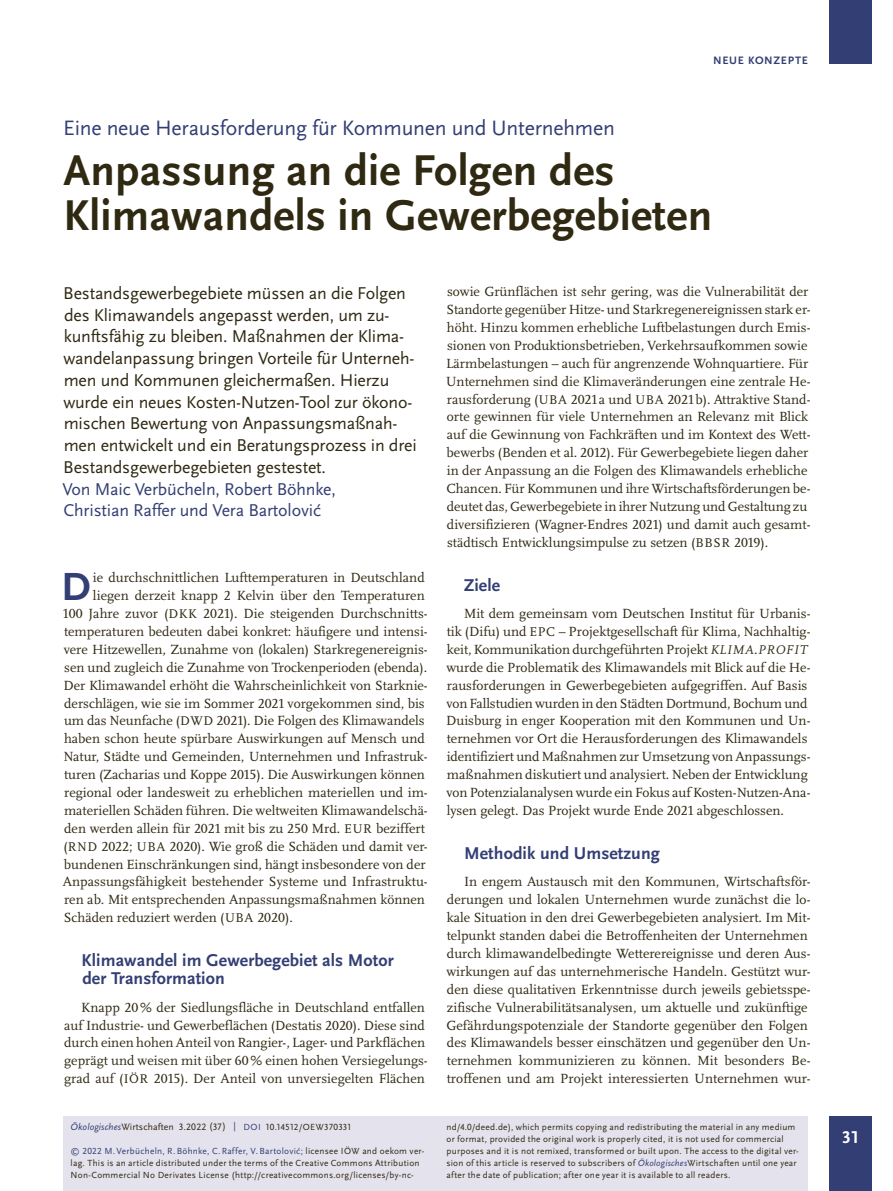
<style>
.page{position:relative;width:893px;height:1191px;background:#fff}
.page>*{position:absolute;margin:0;border:0;box-sizing:border-box;transform-origin:0 0}
._01_2b_Ue1-2sp{font:700 45px/45px "Scala Sans Pro";letter-spacing:.005em;color:#2f2912}
._10_0b_GTO_initial_1{font:700 40.95px "Scala Sans Pro";color:#333f74}
._01_2a_Ue1-2sp_Dachz{font:21.75px "Scala Sans Pro";letter-spacing:-.01em;color:#333f74}
._01_9a_Lead{font:17.85px/21.8px "Scala Sans Pro";letter-spacing:-.01em;color:#2f2912}
._02a_Ue2{font:700 17.85px/17.9px "Scala Sans Pro";letter-spacing:.005em;color:#333f74}
._01_9c_Lead_Autor{font:17.85px/21.8px "Scala Sans Pro";letter-spacing:-.01em;color:#333f74}
.t1{font:700 17.85px "Scala Sans Pro";color:#fff}
._10_1_GT--eng{font:13.8px/17.9px "Scala Pro";color:#2f2912}
._10_0b_GTO_initial_1-2{font:13.8px "Scala Pro";color:#2f2912}
._10_1_GT{font:13.8px/17.9px "Scala Pro";color:#2f2912}
.t2{font:700 11.25px "Scala Sans Pro";letter-spacing:.06em;color:#333f74}
.t3{font:10.5px "Scala Sans Pro";color:#2f2912}
._99b_PDF-Copyright{font:9.75px "Scala Sans Pro";letter-spacing:.01em;color:#2f2912}
._99b_PDF-Copyright-2{font:9.3px/12px "Scala Sans Pro";letter-spacing:.025em;color:#2f2912}
.s1{font-size:13.2px}
.s2{font-style:italic;color:#333f74}
.s3{color:#333f74}
.s4{font-size:9.3px;color:#333f74}
.s5{font-size:9.3px}
.s6{font-style:italic;font-size:13.2px}
</style>
<div class="page">
<div style="left:829px;top:0;width:43px;height:64px;background:#333f74"></div>
<div style="left:829px;top:1116px;width:43px;height:75px;background:#333f74"></div>
<div style="left:64px;top:1116px;width:744px;height:75px;background:#e4e2ed"></div>
<p class="t2" style="left:713px;top:53px;width:95px">Neue Konzepte</p>
<p class="_01_2a_Ue1-2sp_Dachz" style="left:63px;top:115px;width:553px">Eine neue Herausforderung für Kommunen und Unternehmen</p>
<p class="_01_2b_Ue1-2sp" style="left:64px;top:147px;width:650px">Anpassung an die Folgen des<br>Klimawandels in Gewerbegebieten</p>
<p class="_01_9a_Lead" style="left:63px;top:282px;width:355px">Bestandsgewerbegebiete müssen an die Folgen des Klimawandels angepasst werden, um zu&shy;kunftsfähig zu bleiben. Maßnahmen der Klima&shy;wandelanpassung bringen Vorteile für Unterneh&shy;men und Kommunen gleichermaßen. Hierzu wurde ein neues Kosten-Nutzen-Tool zur ökono&shy;mischen Bewertung von Anpassungsmaßnah&shy;men entwickelt und ein Beratungsprozess in drei Bestandsgewerbegebieten gestestet.</p>
<p class="_01_9c_Lead_Autor" style="left:62px;top:478px;width:275px">Von Maic Verbücheln, Robert Böhnke,<br>Christian Raffer und Vera Bartolović</p>
<p class="_10_0b_GTO_initial_1" style="left:61px;top:562px;width:31px">D</p>
<p class="_10_0b_GTO_initial_1-2" style="left:93px;top:569px;width:333px">ie durchschnittlichen Lufttemperaturen in Deutschland</p>
<p class="_10_0b_GTO_initial_1-2" style="left:93px;top:587px;width:333px">liegen derzeit knapp 2 Kelvin über den Temperaturen</p>
<p class="_10_0b_GTO_initial_1-2" style="left:63px;top:605px;width:366px">100 Jahre zuvor (<span class="s1">DKK</span> 2021). Die steigenden Durchschnitts-</p>
<p class="_10_0b_GTO_initial_1-2" style="left:64px;top:623px;width:365px">temperaturen bedeuten dabei konkret: häufigere und intensi-</p>
<p class="_10_0b_GTO_initial_1-2" style="left:64px;top:641px;width:366px">vere Hitzewellen, Zunahme von (lokalen) Starkregenereignis-</p>
<p class="_10_0b_GTO_initial_1-2" style="left:64px;top:659px;width:365px">sen und zugleich die Zunahme von Trockenperioden (ebenda).</p>
<p class="_10_0b_GTO_initial_1-2" style="left:63px;top:677px;width:366px">Der Klimawandel erhöht die Wahrscheinlichkeit von Starknie-</p>
<p class="_10_0b_GTO_initial_1-2" style="left:64px;top:695px;width:362px">derschlägen, wie sie im Sommer 2021 vorgekommen sind, bis</p>
<p class="_10_0b_GTO_initial_1-2" style="left:64px;top:712px;width:362px">um das Neunfache (<span class="s1">DWD</span> 2021). Die Folgen des Klimawandels</p>
<p class="_10_0b_GTO_initial_1-2" style="left:64px;top:730px;width:362px">haben schon heute spürbare Auswirkungen auf Mensch und</p>
<p class="_10_0b_GTO_initial_1-2" style="left:63px;top:748px;width:366px">Natur, Städte und Gemeinden, Unternehmen und Infrastruk-</p>
<p class="_10_0b_GTO_initial_1-2" style="left:64px;top:766px;width:362px">turen (Zacharias und Koppe 2015). Die Auswirkungen können</p>
<p class="_10_0b_GTO_initial_1-2" style="left:64px;top:784px;width:365px">regional oder landesweit zu erheblichen materiellen und im-</p>
<p class="_10_0b_GTO_initial_1-2" style="left:64px;top:802px;width:365px">materiellen Schäden führen. Die weltweiten Klimawandelschä-</p>
<p class="_10_0b_GTO_initial_1-2" style="left:64px;top:820px;width:362px">den werden allein für 2021 mit bis zu 250 Mrd. <span class="s1">EUR</span> beziffert</p>
<p class="_10_0b_GTO_initial_1-2" style="left:64px;top:838px;width:366px">(<span class="s1">RND</span> 2022; <span class="s1">UBA</span> 2020). Wie groß die Schäden und damit ver-</p>
<p class="_10_0b_GTO_initial_1-2" style="left:64px;top:856px;width:363px">bundenen Einschränkungen sind, hängt insbesondere von der</p>
<p class="_10_0b_GTO_initial_1-2" style="left:63px;top:873px;width:366px">Anpassungsfähigkeit bestehender Systeme und Infrastruktu-</p>
<p class="_10_0b_GTO_initial_1-2" style="left:64px;top:891px;width:362px">ren ab. Mit entsprechenden Anpassungsmaßnahmen können</p>
<p class="_10_0b_GTO_initial_1-2" style="left:64px;top:909px;width:231px">Schäden reduziert werden (<span class="s1">UBA</span> 2020).</p>
<h2 class="_02a_Ue2" style="left:82px;top:951px;width:314px">Klimawandel im Gewerbegebiet als Motor der Transformation</h2>
<p class="_10_1_GT--eng" style="left:64px;top:998px;width:365px;text-indent:17px">Knapp 20% der Siedlungsfläche in Deutschland entfallen auf Industrie- und Gewerbeflächen (Destatis 2020). Diese sind durch einen hohen Anteil von Rangier-, Lager- und Parkflächen geprägt und weisen mit über 60% einen hohen Versiegelungs&shy;grad auf (<span class="s1">IÖR</span> 2015). Der Anteil von unversiegelten Flächen</p>
<p class="_99b_PDF-Copyright" style="left:71px;top:1120px;width:282px"><span class="s2">Ökologisches</span>Wirtschaften 3.2022 (37) <span class="s3">|</span> <span class="s4">DOI</span> <span class="s5">10.14512/OEW370331</span></p>
<p class="_99b_PDF-Copyright-2" style="left:71px;top:1144px;width:355px"><span class="s3">© 2022 M.Verbücheln, R.Böhnke, C.Raffer, V.Bartolović;</span> licensee IÖW and oekom ver&shy;lag. This is an article distributed under the terms of the Creative Commons Attribution<br>Non-Commercial No Derivates License (http://creativecommons.org/licenses/by-nc-</p>
<p class="_10_1_GT--eng" style="left:446px;top:283px;width:366px">sowie Grünflächen ist sehr gering, was die Vulnerabilität der Standorte gegenüber Hitze- und Starkregenereignissen stark er&shy;höht. Hinzu kommen erhebliche Luftbelastungen durch Emis&shy;sionen von Produktionsbetrieben, Verkehrsaufkommen sowie Lärmbelastungen – auch für angrenzende Wohnquartiere. Für Unternehmen sind die Klimaveränderungen eine zentrale He&shy;rausforderung (<span class="s1">UBA</span> 2021 a und <span class="s1">UBA</span> 2021b). Attraktive Stand&shy;orte gewinnen für viele Unternehmen an Relevanz mit Blick auf die Gewinnung von Fachkräften und im Kontext des Wett&shy;bewerbs (Benden et al. 2012). Für Gewerbegebiete liegen daher in der Anpassung an die Folgen des Klimawandels erhebliche Chancen. Für Kommunen und ihre Wirtschaftsförderungen be&shy;deutet das, Gewerbegebiete in ihrer Nutzung und Gestaltung zu diversifizieren (Wagner-Endres 2021) und damit auch gesamt&shy;städtisch Entwicklungsimpulse zu setzen (<span class="s1">BBSR</span> 2019).</p>
<h2 class="_02a_Ue2" style="left:464px;top:576px;width:38px">Ziele</h2>
<p class="_10_1_GT--eng" style="left:446px;top:605px;width:366px;text-indent:18px">Mit dem gemeinsam vom Deutschen Institut für Urbanis&shy;tik (Difu) und <span class="s1">EPC</span> – Projektgesellschaft für Klima, Nachhaltig&shy;keit, Kommunikation durchgeführten Projekt <span class="s6">KLIMA</span>.<span class="s6">PROFIT </span>wurde die Problematik des Klimawandels mit Blick auf die He&shy;rausforderungen in Gewerbegebieten aufgegriffen. Auf Basis von Fallstudien wurden in den Städten Dortmund, Bochum und Duisburg in enger Kooperation mit den Kommunen und Un&shy;ternehmen vor Ort die Herausforderungen des Klimawandels identifiziert und Maßnahmen zur Umsetzung von Anpassungs&shy;maßnahmen diskutiert und analysiert. Neben der Entwicklung von Potenzialanalysen wurde ein Fokus auf Kosten-Nutzen-Ana&shy;lysen gelegt. Das Projekt wurde Ende 2021 abgeschlossen.</p>
<h2 class="_02a_Ue2" style="left:464px;top:844px;width:197px">Methodik und Umsetzung</h2>
<p class="_10_1_GT" style="left:446px;top:873px;width:366px;text-indent:18px">In engem Austausch mit den Kommunen, Wirtschaftsför&shy;derungen und lokalen Unternehmen wurde zunächst die lo&shy;kale Situation in den drei Gewerbegebieten analysiert. Im Mit&shy;telpunkt standen dabei die Betroffenheiten der Unternehmen durch klimawandelbedingte Wetterereignisse und deren Aus&shy;wirkungen auf das unternehmerische Handeln. Gestützt wur&shy;den diese qualitativen Erkenntnisse durch jeweils gebietsspe&shy;zifische Vulnerabilitätsanalysen, um aktuelle und zukünftige Gefährdungspotenziale der Standorte gegenüber den Folgen des Klimawandels besser einschätzen und gegenüber den Un&shy;ternehmen kommunizieren zu können. Mit besonders Be&shy;troffenen und am Projekt interessierten Unternehmen wur-</p>
<p class="_99b_PDF-Copyright-2" style="left:446px;top:1120px;width:354px">nd/4.0/deed.de), which permits copying and redistributing the material in any medium or format, provided the original work is properly cited, it is not used for commercial purposes and it is not remixed, transformed or built upon. The access to the digital ver&shy;sion of this article is reserved to subscribers of <span class="s2">Ökologisches</span>Wirtschaften until one year after the date of publication; after one year it is available to all readers.</p>
<p class="t3" style="left:642px;top:1133px;width:167px"><span class="s2">Ökologisches</span>Wirtschaften 3.2022 (37)</p>
<p class="t1" style="left:842px;top:1126px;width:18px">31</p>
</div>
